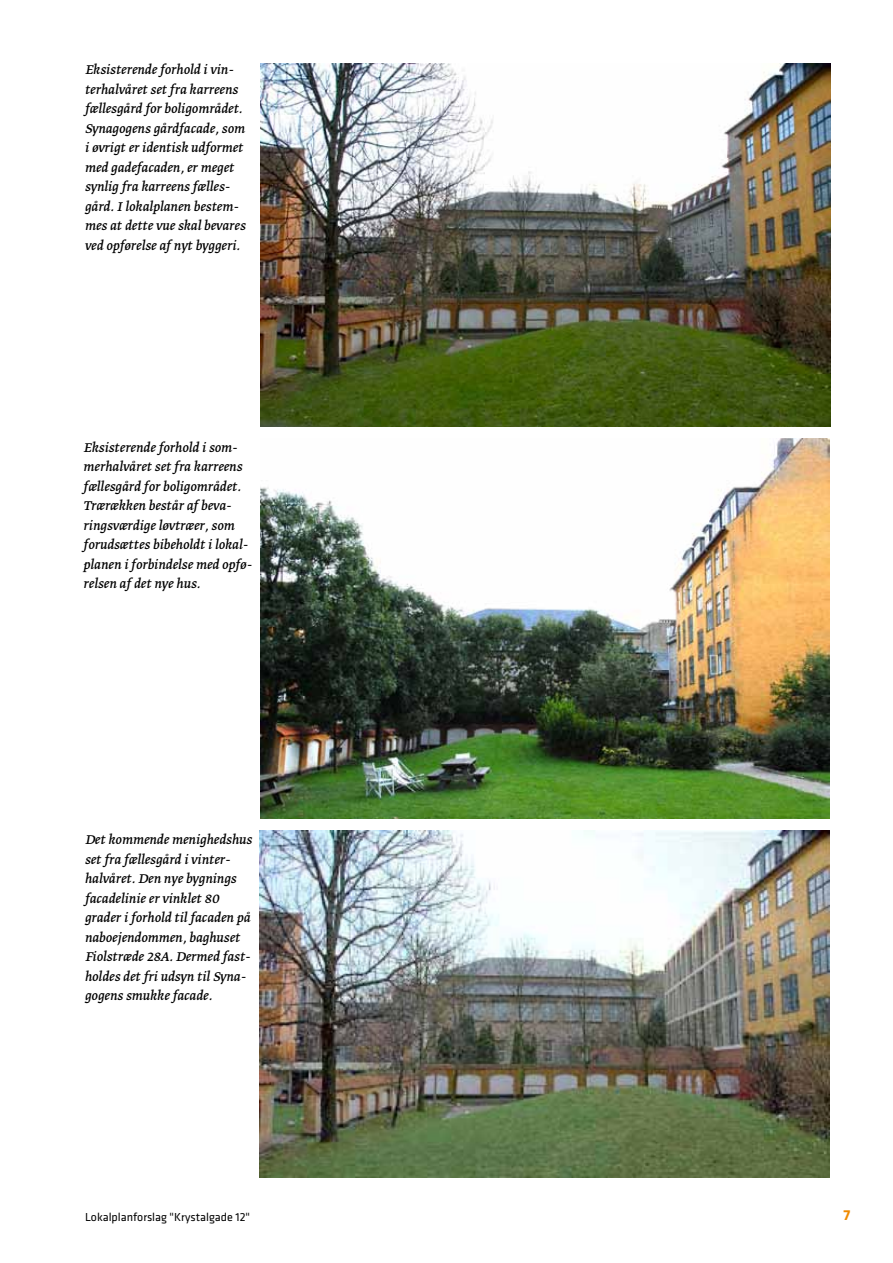
<style>
.page{position:relative;width:893px;height:1263px;background:#fff}
.page>*{position:absolute;margin:0;border:0;box-sizing:border-box;transform-origin:0 0}
.t1{font:italic 15px/19.5px "Greta Text";color:#000}
.t2{font:700 15px "Klavika";color:#f08a00}
.t3{font:12px "Klavika";color:#000}
</style>
<div class="page">
<img style="left:261px;top:64px;width:569px;height:363px">
<img style="left:260px;top:438px;width:569px;height:380px">
<img style="left:259px;top:830px;width:570px;height:348px">
<p class="t1" style="left:85px;top:61px;width:162px">Eksisterende forhold i vin&shy;terhalvåret set fra karreens fællesgård for boligområdet.<br>Synagogens gårdfacade, som i øvrigt er identisk udformet med gadefacaden, er meget synlig fra karreens fælles&shy;gård. I lokalplanen bestem&shy;mes at dette vue skal bevares ved opførelse af nyt byggeri.</p>
<p class="t1" style="left:84px;top:438px;width:169px">Eksisterende forhold i som&shy;merhalvåret set fra karreens fællesgård for boligområdet.<br>Trærækken består af beva&shy;ringsværdige løvtræer, som forudsættes bibeholdt i lokal&shy;planen i forbindelse med opfø&shy;relsen af det nye hus.</p>
<p class="t1" style="left:85px;top:831px;width:169px">Det kommende menighedshus set fra fællesgård i vinter&shy;halvåret. Den nye bygnings facadelinie er vinklet 80 grader i forhold til facaden på naboejendommen, baghuset<br>Fiolstræde 28A. Dermed fast&shy;holdes det fri udsyn til Syna&shy;gogens smukke facade.</p>
<p class="t3" style="left:85px;top:1212px;width:166px">Lokalplanforslag "Krystalgade 12"</p>
<p class="t2" style="left:844px;top:1209px;width:8px">7</p>
</div>
